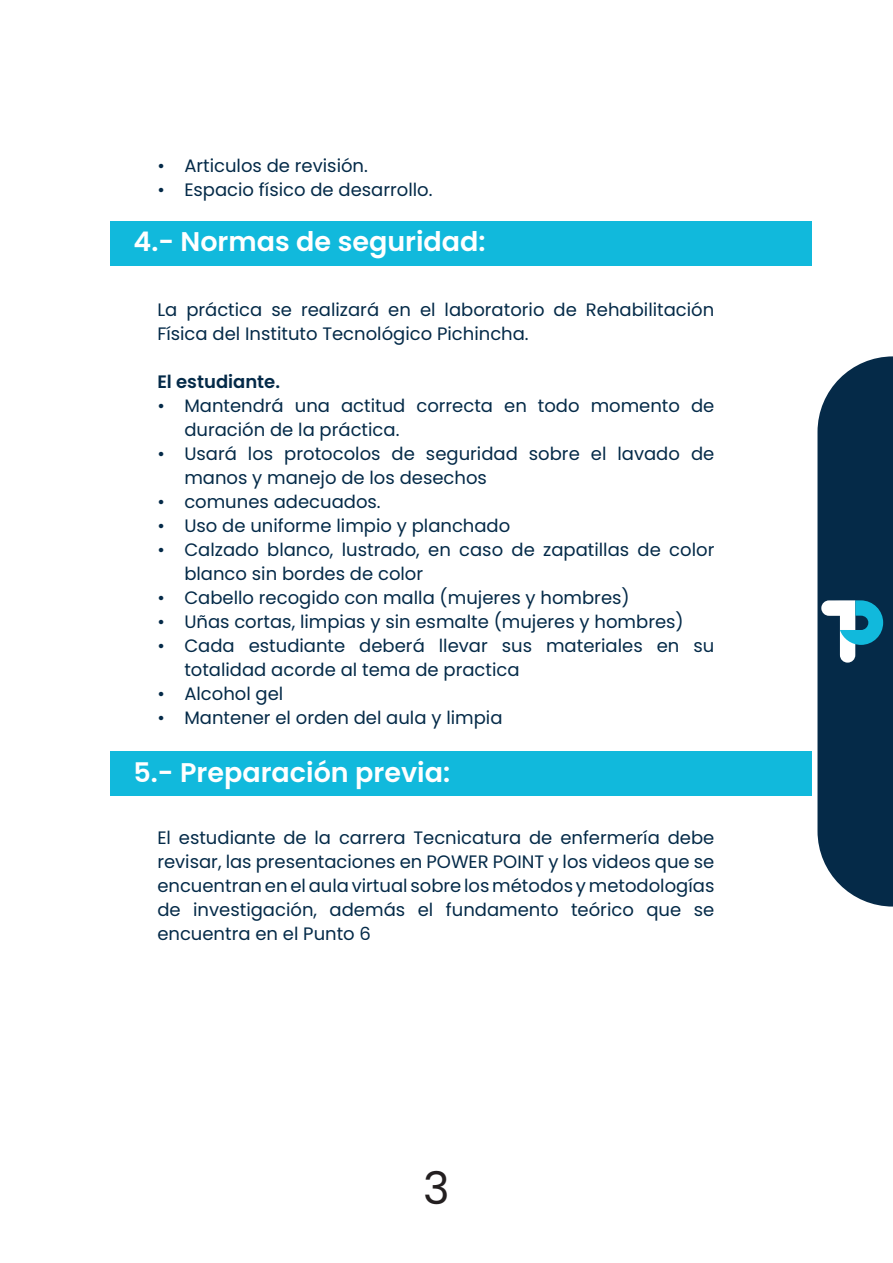
<style>
.page{position:relative;width:893px;height:1263px;background:#fff}
.page>*{position:absolute;margin:0;border:0;box-sizing:border-box;transform-origin:0 0}
.t1{font:45px "Poppins";color:#231f20}
.t2{font:600 27px "Poppins";color:#fff}
.t3{font:18px/24px "Poppins";color:#042a48}
.t4{font:600 18px "Poppins";color:#042a48}
</style>
<div class="page">
<svg style="left:817px;top:356px;width:76px;height:550px;background:#1d415d"></svg>
<div style="left:111px;top:221px;width:701px;height:45px;background:#11b9dc"></div>
<div style="left:111px;top:752px;width:701px;height:44px;background:#11b9dc"></div>
<p class="t3" style="left:157px;top:154px;width:212px">• Articulos de revisión.</p>
<p class="t3" style="left:157px;top:178px;width:277px">• Espacio físico de desarrollo.</p>
<p class="t2" style="left:134px;top:226px;width:354px">4.- Normas de seguridad:</p>
<p class="t3" style="left:157px;top:298px;width:558px">La práctica se realizará en el laboratorio de Rehabilitación<br>Física del Instituto Tecnológico Pichincha.</p>
<p class="t4" style="left:157px;top:371px;width:124px">El estudiante.</p>
<p class="t3" style="left:184px;top:394px;width:532px;text-indent:-27px">• Mantendrá una actitud correcta en todo momento de duración de la práctica.</p>
<p class="t3" style="left:184px;top:442px;width:531px;text-indent:-27px">• Usará los protocolos de seguridad sobre el lavado de manos y manejo de los desechos</p>
<p class="t3" style="left:157px;top:490px;width:225px">• comunes adecuados.</p>
<p class="t3" style="left:157px;top:514px;width:354px">• Uso de uniforme limpio y planchado</p>
<p class="t3" style="left:184px;top:538px;width:532px;text-indent:-27px">• Calzado blanco, lustrado, en caso de zapatillas de color blanco sin bordes de color</p>
<p class="t3" style="left:157px;top:586px;width:474px">• Cabello recogido con malla (mujeres y hombres)</p>
<p class="t3" style="left:157px;top:610px;width:528px">• Uñas cortas, limpias y sin esmalte (mujeres y hombres)</p>
<p class="t3" style="left:184px;top:634px;width:531px;text-indent:-27px">• Cada estudiante deberá llevar sus materiales en su totalidad acorde al tema de practica</p>
<p class="t3" style="left:157px;top:682px;width:128px">• Alcohol gel</p>
<p class="t3" style="left:157px;top:706px;width:347px">• Mantener el orden del aula y limpia</p>
<p class="t2" style="left:134px;top:757px;width:318px">5.- Preparación previa:</p>
<p class="t3" style="left:157px;top:826px;width:559px;text-align:justify">El estudiante de la carrera Tecnicatura de enfermería debe revisar, las presentaciones en POWER POINT y los videos que se encuentran en el aula virtual sobre los métodos y metodologías de investigación, además el fundamento teórico que se encuentra en el Punto 6</p>
<h1 class="t1" style="left:423px;top:1162px;width:28px">3</h1>
</div>
